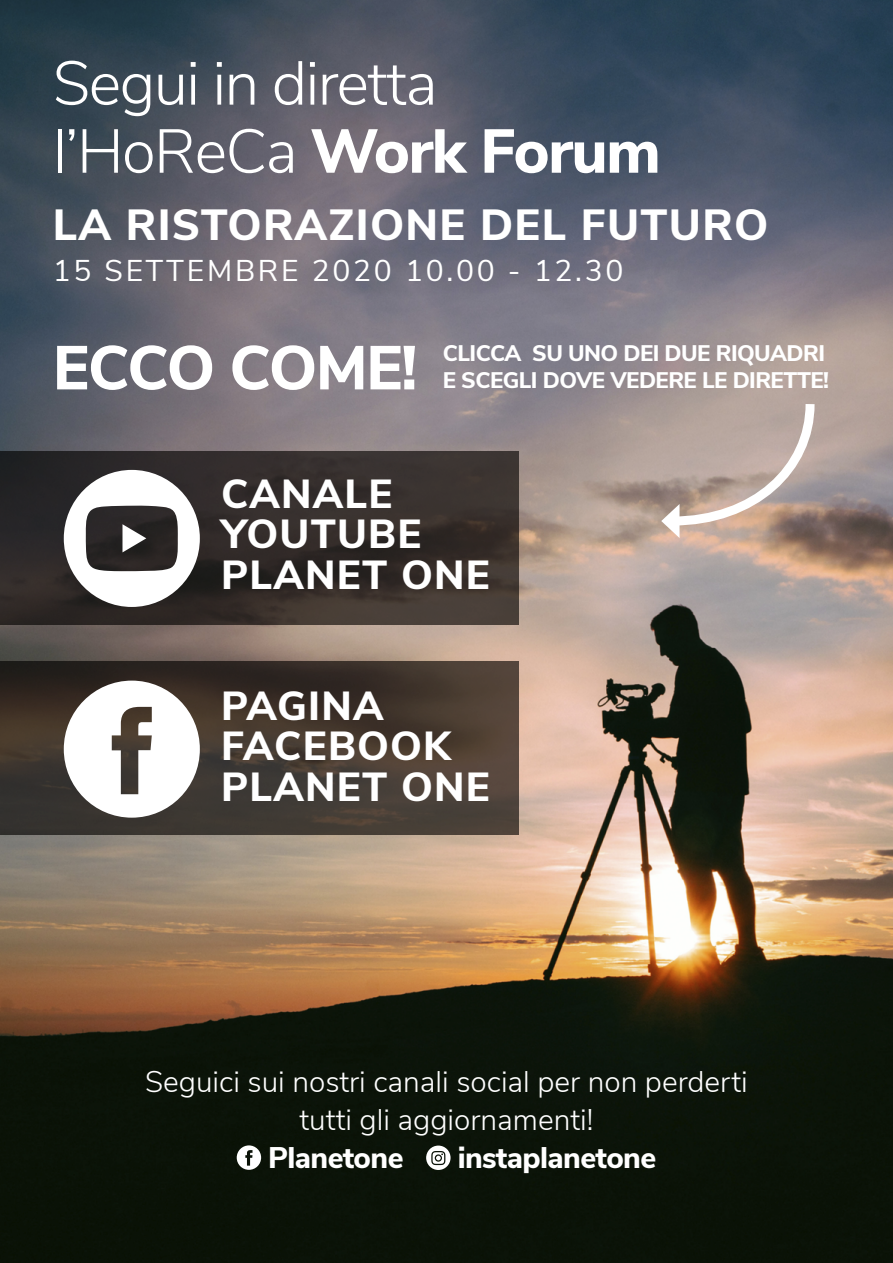
<style>
.page{position:relative;width:893px;height:1263px;background:#fff}
.page>*{position:absolute;margin:0;border:0;box-sizing:border-box;transform-origin:0 0}
.t1{font:300 61.65px/68.1px "Nunito Sans";letter-spacing:-.025em;color:#fff}
.t2{font:800 61.65px "Nunito Sans";letter-spacing:-.03em;color:#fff}
.t3{font:800 43.5px "Nunito Sans";letter-spacing:.03em;color:#fff}
.t4{font:800 40.5px/40.5px "Nunito Sans";letter-spacing:.03em;color:#fff}
.t5{font:30px "Nunito Sans";letter-spacing:.09em;color:#fff}
.t6{font:300 29.85px/38.2px "Nunito Sans";color:#fff;text-align:center}
.t7{font:800 29.85px "Nunito Sans";letter-spacing:-.02em;color:#fff}
.t8{font:800 22.5px/27px "Nunito Sans";letter-spacing:-.025em;color:#fff}
.s1{font-weight:800}
</style>
<div class="page">
<img style="left:0;top:0;width:893px;height:1263px">
<svg style="left:237px;top:1145px;width:24px;height:25px"></svg>
<svg style="left:426px;top:1145px;width:25px;height:25px"></svg>
<svg style="left:0;top:452px;width:519px;height:173px;background:#332d2a"></svg>
<svg style="left:64px;top:470px;width:136px;height:137px"></svg>
<svg style="left:0;top:661px;width:519px;height:174px;background:#41372f"></svg>
<svg style="left:64px;top:681px;width:136px;height:137px"></svg>
<svg style="left:661px;top:395px;width:158px;height:143px;background:#baa8a0"></svg>
<h1 class="t1" style="left:53px;top:45px;width:609px">Segui in diretta l’HoReCa <span class="s1">Work Forum</span></h1>
<h2 class="t3" style="left:53px;top:193px;width:717px">LA RISTORAZIONE DEL FUTURO</h2>
<p class="t5" style="left:53px;top:248px;width:572px">15 SETTEMBRE 2020 10.00 - 12.30</p>
<h1 class="t2" style="left:53px;top:323px;width:366px">ECCO COME!</h1>
<p class="t8" style="left:443px;top:339px;width:388px">CLICCA SU UNO DEI DUE RIQUADRI<br>E SCEGLI DOVE VEDERE LE DIRETTE!</p>
<h3 class="t4" style="left:221px;top:471px;width:270px">CANALE<br>YOUTUBE<br>PLANET ONE</h3>
<h3 class="t4" style="left:221px;top:683px;width:270px">PAGINA<br>FACEBOOK<br>PLANET ONE</h3>
<p class="t6" style="left:145px;top:1060px;width:604px">Seguici sui nostri canali social per non perderti tutti gli aggiornamenti!</p>
<p class="t7" style="left:268px;top:1136px;width:137px">Planetone</p>
<p class="t7" style="left:458px;top:1136px;width:200px">instaplanetone</p>
</div>
